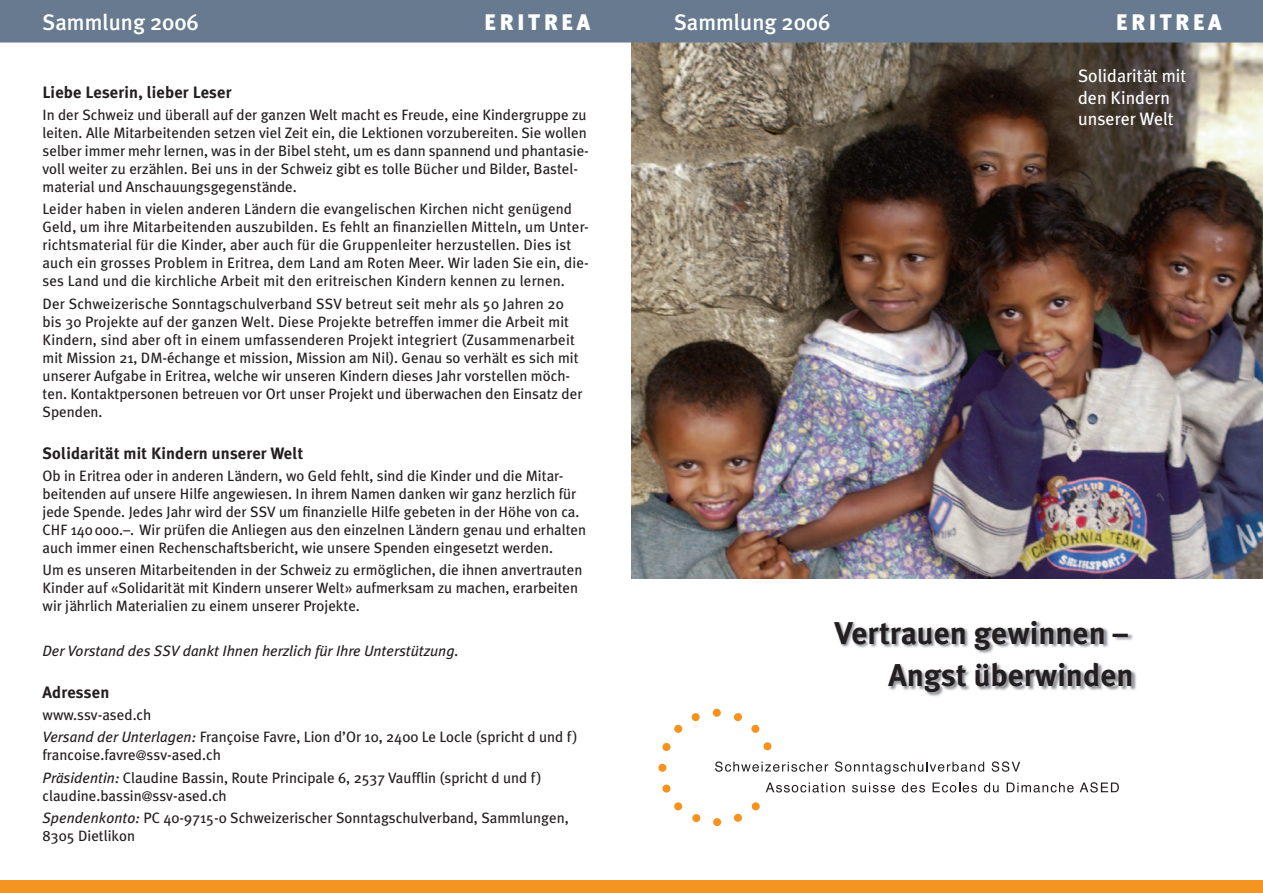
<style>
.page{position:relative;width:1263px;height:893px;background:#fff}
.page>*{position:absolute;margin:0;border:0;box-sizing:border-box;transform-origin:0 0}
.t1{font:700 31.5px/42px "Meta Plus";color:#231f20;text-align:right}
.t2{font:500 22.5px "Meta Plus";color:#fff}
.t3{font:900 22.5px "Meta Plus";letter-spacing:.15em;color:#fff}
.t4{font:18px/21.6px "Meta Plus";color:#fff}
.t5{font:700 16.5px "Meta Plus";letter-spacing:.01em;color:#231f20}
.t6{font:15px/18px "Meta Plus";color:#231f20}
.t7{font:italic 15px "Meta Plus";color:#231f20}
.s1{font-style:italic}
.s2{font-size:13.5px}
</style>
<div class="page">
<img style="left:631px;top:43px;width:632px;height:535px">
<div style="left:662px;top:743px;width:8px;height:8px;background:#f7931d;border-radius:50%"></div>
<div style="left:674px;top:725px;width:8px;height:8px;background:#f7931d;border-radius:50%"></div>
<div style="left:692px;top:713px;width:8px;height:8px;background:#f7931d;border-radius:50%"></div>
<div style="left:713px;top:709px;width:8px;height:8px;background:#f7931d;border-radius:50%"></div>
<div style="left:734px;top:713px;width:8px;height:8px;background:#f7931d;border-radius:50%"></div>
<div style="left:751px;top:725px;width:8px;height:8px;background:#f7931d;border-radius:50%"></div>
<div style="left:763px;top:742px;width:8px;height:8px;background:#f7931d;border-radius:50%"></div>
<div style="left:658px;top:764px;width:8px;height:8px;background:#f7931d;border-radius:50%"></div>
<div style="left:662px;top:784px;width:8px;height:9px;background:#f7931d;border-radius:50%"></div>
<div style="left:674px;top:802px;width:8px;height:8px;background:#f7931d;border-radius:50%"></div>
<div style="left:692px;top:814px;width:8px;height:8px;background:#f7931d;border-radius:50%"></div>
<div style="left:713px;top:818px;width:8px;height:8px;background:#f7931d;border-radius:50%"></div>
<div style="left:734px;top:814px;width:8px;height:8px;background:#f7931d;border-radius:50%"></div>
<div style="left:752px;top:802px;width:8px;height:8px;background:#f7931d;border-radius:50%"></div>
<svg style="left:715px;top:761px;width:113px;height:11px"></svg>
<svg style="left:835px;top:761px;width:149px;height:13px"></svg>
<svg style="left:992px;top:761px;width:28px;height:11px"></svg>
<svg style="left:766px;top:782px;width:79px;height:10px"></svg>
<svg style="left:852px;top:782px;width:43px;height:10px"></svg>
<svg style="left:902px;top:782px;width:23px;height:10px"></svg>
<svg style="left:932px;top:782px;width:45px;height:10px"></svg>
<svg style="left:984px;top:782px;width:15px;height:10px"></svg>
<svg style="left:1007px;top:782px;width:67px;height:10px"></svg>
<svg style="left:1080px;top:782px;width:39px;height:10px"></svg>
<div style="left:0;top:0;width:1263px;height:43px;background:#677a8f"></div>
<div style="left:0;top:880px;width:1263px;height:13px;background:#f49421"></div>
<img style="left:835px;top:621px;width:301px;height:76px">
<h2 class="t2" style="left:43px;top:9px;width:158px">Sammlung 2006</h2>
<h2 class="t3" style="left:484px;top:14px;width:107px">ERITREA</h2>
<p class="t5" style="left:43px;top:84px;width:191px">Liebe Leserin, lieber Leser</p>
<p class="t6" style="left:43px;top:107px;width:548px">In der Schweiz und überall auf der ganzen Welt macht es Freude, eine Kindergruppe zu leiten. Alle Mitarbeitenden setzen viel Zeit ein, die Lektionen vorzubereiten. Sie wollen selber immer mehr lernen, was in der Bibel steht, um es dann spannend und phantasie&shy;voll weiter zu erzählen. Bei uns in der Schweiz gibt es tolle Bücher und Bilder, Bastel&shy;material und Anschauungsgegenstände.</p>
<p class="t6" style="left:43px;top:201px;width:548px">Leider haben in vielen anderen Ländern die evangelischen Kirchen nicht genügend Geld, um ihre Mitarbeitenden auszubilden. Es fehlt an finanziellen Mitteln, um Unter&shy;richtsmaterial für die Kinder, aber auch für die Gruppenleiter herzustellen. Dies ist auch ein grosses Problem in Eritrea, dem Land am Roten Meer. Wir laden Sie ein, die&shy;ses Land und die kirchliche Arbeit mit den eritreischen Kindern kennen zu lernen.</p>
<p class="t6" style="left:43px;top:295px;width:541px">Der Schweizerische Sonntagschulverband SSV betreut seit mehr als 50 Jahren 20 bis 30 Projekte auf der ganzen Welt. Diese Projekte betreffen immer die Arbeit mit Kindern, sind aber oft in einem umfassenderen Projekt integriert (Zusammenarbeit mit Mission 21, DM-échange et mission, Mission am Nil). Genau so verhält es sich mit unserer Aufgabe in Eritrea, welche wir unseren Kindern dieses Jahr vorstellen möch&shy;ten. Kontaktpersonen betreuen vor Ort unser Projekt und überwachen den Einsatz der Spenden.</p>
<p class="t5" style="left:43px;top:445px;width:262px">Solidarität mit Kindern unserer Welt</p>
<p class="t6" style="left:43px;top:467px;width:545px">Ob in Eritrea oder in anderen Ländern, wo Geld fehlt, sind die Kinder und die Mitar&shy;beitenden auf unsere Hilfe angewiesen. In ihrem Namen danken wir ganz herzlich für jede Spende. Jedes Jahr wird der SSV um finanzielle Hilfe gebeten in der Höhe von ca.<br>CHF 140 000.–. Wir prüfen die Anliegen aus den einzelnen Ländern genau und erhalten auch immer einen Rechenschaftsbericht, wie unsere Spenden eingesetzt werden.</p>
<p class="t6" style="left:43px;top:562px;width:541px">Um es unseren Mitarbeitenden in der Schweiz zu ermöglichen, die ihnen anvertrauten<br>Kinder auf «Solidarität mit Kindern unserer Welt» aufmerksam zu machen, erarbeiten wir jährlich Materialien zu einem unserer Projekte.</p>
<p class="t7" style="left:43px;top:643px;width:418px">Der Vorstand des SSV dankt Ihnen herzlich für Ihre Unterstützung.</p>
<p class="t5" style="left:43px;top:684px;width:68px">Adressen</p>
<p class="t6" style="left:43px;top:704px;width:537px;line-height:22.2px">www.ssv-ased.ch<br><span class="s1">Versand der Unterlagen:</span> Françoise Favre, Lion d’Or 10, 2400 Le Locle (spricht d und f)</p>
<p class="t6" style="left:43px;top:745px;width:501px;line-height:22.2px">francoise.favre<span class="s2">@</span>ssv-ased.ch<br><span class="s1">Präsidentin:</span> Claudine Bassin, Route Principale 6, 2537 Vaufflin (spricht d und f)</p>
<p class="t6" style="left:43px;top:785px;width:528px;line-height:22.2px">claudine.bassin<span class="s2">@</span>ssv-ased.ch<br><span class="s1">Spendenkonto:</span> PC 40-9715-0 Schweizerischer Sonntagschulverband, Sammlungen,</p>
<p class="t6" style="left:43px;top:827px;width:94px">8305 Dietlikon</p>
<h2 class="t2" style="left:674px;top:9px;width:158px">Sammlung 2006</h2>
<h2 class="t3" style="left:1116px;top:14px;width:107px">ERITREA</h2>
<p class="t4" style="left:1078px;top:66px;width:110px">Solidarität mit den Kindern unserer Welt</p>
<h1 class="t1" style="left:834px;top:614px;width:301px">Vertrauen gewinnen –<br>Angst überwinden</h1>
</div>
